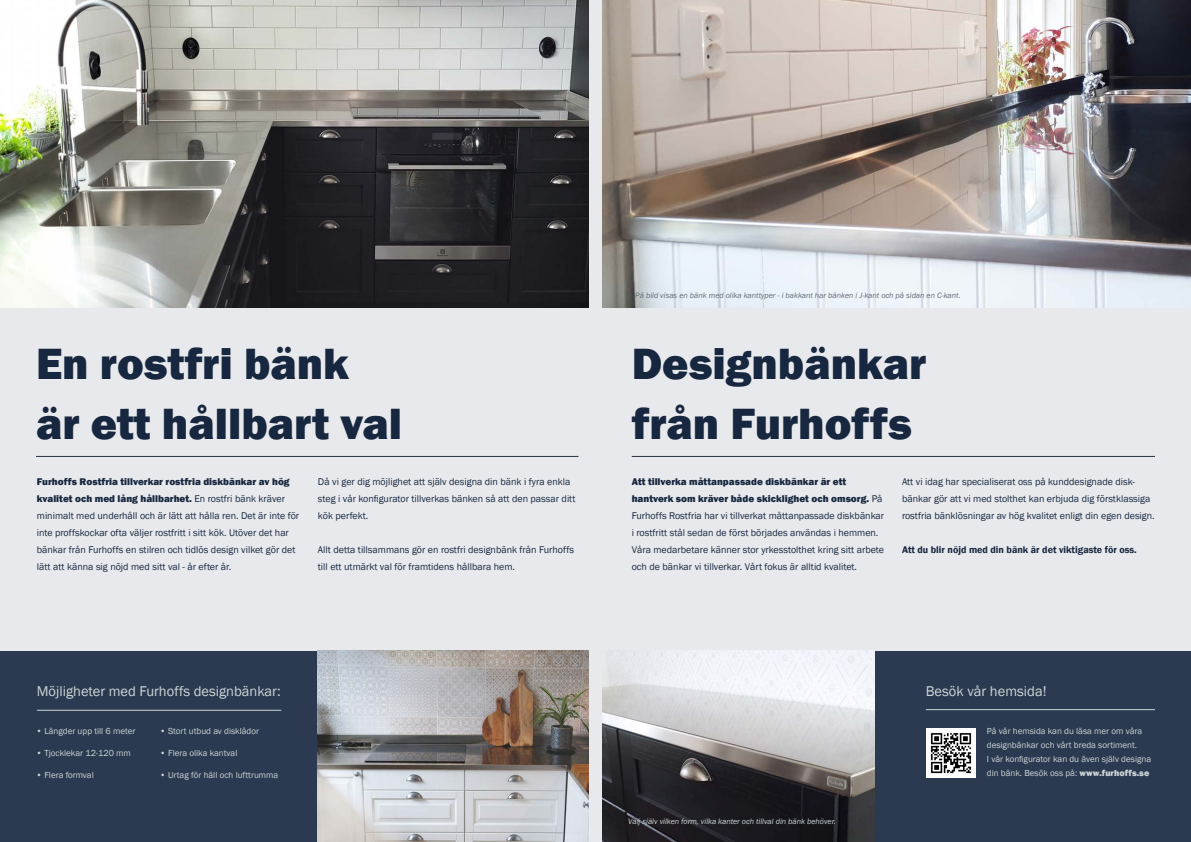
<style>
.page{position:relative;width:1191px;height:842px;background:#e8e9ec}
.page>*{position:absolute;margin:0;border:0;box-sizing:border-box;transform-origin:0 0}
.t1{font:800 45px "Franklin Gothic";color:#17273f}
.t2{font:14.5px "Franklin Gothic";color:#ced5d8}
.t3{font:10px/17px "Franklin Gothic";color:#17273f}
.t4{font:800 10px/17px "Franklin Gothic";color:#17273f}
.t5{font:600 10px "Franklin Gothic";color:#17273f}
.t6{font:9px/14px "Franklin Gothic";color:#ced5d8}
.t7{font:italic 8px "Franklin Gothic";color:#646c78}
.t8{font:italic 8px "Franklin Gothic";color:#ced5d8}
.s1{font-weight:400}
.s2{font-weight:800}
</style>
<div class="page">
<div style="left:820px;top:651px;width:371px;height:191px;background:#2b3a50"></div>
<div style="left:0;top:651px;width:492px;height:191px;background:#2b3a50"></div>
<img style="left:602px;top:0;width:589px;height:307px">
<img style="left:602px;top:651px;width:272px;height:191px">
<img style="left:0;top:0;width:588px;height:307px">
<img style="left:318px;top:651px;width:270px;height:191px">
<img style="left:927px;top:728px;width:48px;height:49px">
<hr style="left:926px;top:709px;width:229px;height:1px;background:#ced5d8">
<hr style="left:37px;top:710px;width:244px;height:1px;background:#ced5d8">
<hr style="left:36px;top:456px;width:542px;height:1px;background:#263143">
<hr style="left:632px;top:456px;width:523px;height:1px;background:#263143">
<p class="t1" style="left:36px;top:335px;width:315px">En rostfri bänk</p>
<p class="t1" style="left:36px;top:395px;width:367px">är ett hållbart val</p>
<p class="t4" style="left:37px;top:473px;width:254px">Furhoffs Rostfria tillverkar rostfria diskbänkar av hög kvalitet och med lång hållbarhet. <span class="s1">En rostfri bänk kräver</span></p>
<p class="t3" style="left:37px;top:507px;width:264px">minimalt med underhåll och är lätt att hålla ren. Det är inte för inte proffskockar ofta väljer rostfritt i sitt kök. Utöver det har bänkar från Furhoffs en stilren och tidlös design vilket gör det lätt att känna sig nöjd med sitt val - år efter år.</p>
<p class="t3" style="left:318px;top:473px;width:259px">Då vi ger dig möjlighet att själv designa din bänk i fyra enkla steg i vår konfigurator tillverkas bänken så att den passar ditt kök perfekt.</p>
<p class="t3" style="left:318px;top:541px;width:258px">Allt detta tillsammans gör en rostfri designbänk från Furhoffs till ett utmärkt val för framtidens hållbara hem.</p>
<p class="t2" style="left:37px;top:682px;width:245px">Möjligheter med Furhoffs designbänkar:</p>
<p class="t6" style="left:36px;top:724px;width:101px">• Längder upp till 6 meter</p>
<p class="t6" style="left:36px;top:746px;width:96px">• Tjocklekar 12-120 mm</p>
<p class="t6" style="left:36px;top:768px;width:59px">• Flera formval</p>
<p class="t6" style="left:160px;top:724px;width:101px">• Stort utbud av disklådor</p>
<p class="t6" style="left:160px;top:746px;width:79px">• Flera olika kantval</p>
<p class="t6" style="left:160px;top:768px;width:120px">• Urtag för häll och lufttrumma</p>
<p class="t7" style="left:635px;top:290px;width:327px">På bild visas en bänk med olika kanttyper - i bakkant har bänken i J-kant och på sidan en C-kant.</p>
<p class="t1" style="left:632px;top:335px;width:296px">Designbänkar</p>
<p class="t1" style="left:632px;top:395px;width:282px">från Furhoffs</p>
<p class="t4" style="left:632px;top:473px;width:216px">Att tillverka måttanpassade diskbänkar är ett</p>
<p class="t3" style="left:632px;top:490px;width:254px"><span class="s2">hantverk som kräver både skicklighet och omsorg.</span> På Furhoffs Rostfria har vi tillverkat måttanpassade diskbänkar i rostfritt stål sedan de först börjades användas i hemmen.<br>Våra medarbetare känner stor yrkesstolthet kring sitt arbete och de bänkar vi tillverkar. Vårt fokus är alltid kvalitet.</p>
<p class="t3" style="left:902px;top:473px;width:254px">Att vi idag har specialiserat oss på kunddesignade disk&shy;bänkar gör att vi med stolthet kan erbjuda dig förstklassiga rostfria bänklösningar av hög kvalitet enligt din egen design.</p>
<p class="t5" style="left:902px;top:543px;width:236px">Att du blir nöjd med din bänk är det viktigaste för oss.</p>
<p class="t8" style="left:628px;top:816px;width:209px">Välj själv vilken form, vilka kanter och tillval din bänk behöver.</p>
<p class="t2" style="left:926px;top:682px;width:122px">Besök vår hemsida!</p>
<p class="t6" style="left:986px;top:724px;width:157px">På vår hemsida kan du läsa mer om våra designbänkar och vårt breda sortiment.</p>
<p class="t6" style="left:986px;top:753px;width:166px">I vår konfigurator kan du även själv designa</p>
<p class="t6" style="left:986px;top:767px;width:164px">din bänk. Besök oss på: <span class="s2">www.furhoffs.se</span></p>
</div>
